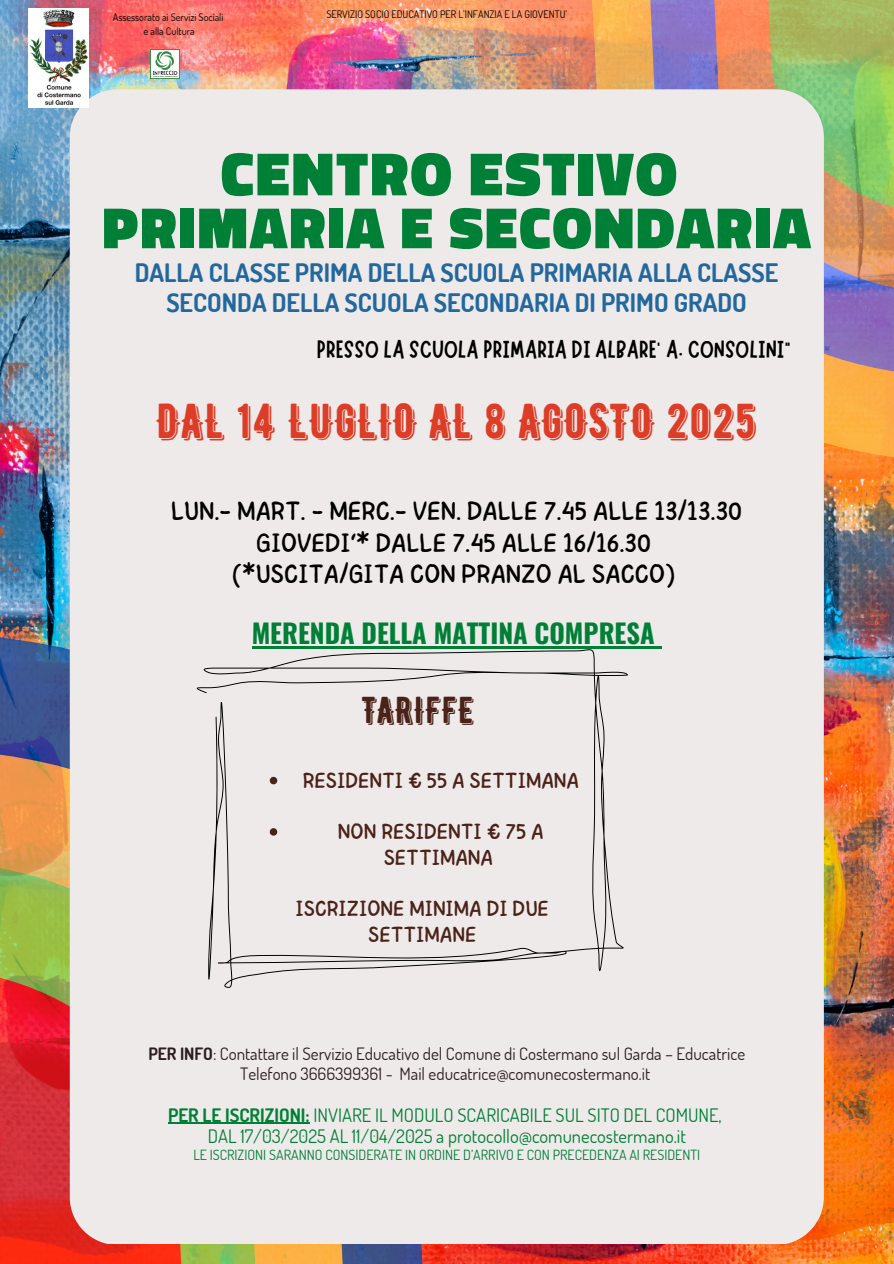
<style>
.page{position:relative;width:894px;height:1264px;background:#fff}
.page>*{position:absolute;margin:0;border:0;box-sizing:border-box;transform-origin:0 0}
.t1{font:900 61.95px "Titillium Web";letter-spacing:.03em;color:#008037}
.t2{font:900 58.95px "Titillium Web";letter-spacing:.03em;color:#008037}
.t3{font:48.9px "BERNIER Shade";color:#dd3d26}
.t4{font:37.35px "BERNIER Shade";color:#4a2218}
.t5{font:26.4px/31.5px "Childos Arabic";color:#000;text-align:center}
.t6{font:700 26.4px "Oswald";color:#008037}
.t7{font:700 25.5px/30.3px "Dosis";color:#22689d;text-align:center}
.t8{font:24.9px "Marykate";color:#000}
.t9{font:21.9px/25.7px "Childos Arabic";color:#4a2218;text-align:center}
.t10{font:18.6px "Dosis";color:#008037}
.t11{font:17.1px "Dosis";color:#2d1f21}
.t12{font:14.1px "Dosis";color:#008037}
.t13{font:10.35px "Dosis";color:#000}
.s1{font-weight:700}
</style>
<div class="page">
<img style="left:0;top:0;width:893px;height:1263px">
<svg style="left:0;top:630px;width:428px;height:633px;background:#435a8e"></svg>
<svg style="left:0;top:745px;width:347px;height:518px;background:#d89253"></svg>
<svg style="left:0;top:857px;width:260px;height:406px;background:#a2bb4c"></svg>
<svg style="left:0;top:964px;width:186px;height:299px;background:#d9332e"></svg>
<svg style="left:587px;top:0;width:306px;height:463px;background:#f7ab4a"></svg>
<svg style="left:646px;top:0;width:247px;height:379px;background:#987ab2"></svg>
<svg style="left:710px;top:0;width:183px;height:297px;background:#d08a76"></svg>
<svg style="left:764px;top:0;width:129px;height:219px;background:#9cbc66"></svg>
<div style="left:70px;top:89px;width:753px;height:1154px;background:#efeaea;border-radius:48px"></div>
<img style="left:28px;top:8px;width:61px;height:99px">
<img style="left:150px;top:49px;width:29px;height:30px">
<svg style="left:197px;top:649px;width:430px;height:338px"></svg>
<svg style="left:270px;top:776px;width:7px;height:8px"></svg>
<svg style="left:270px;top:828px;width:7px;height:7px"></svg>
<hr style="left:168px;top:1122px;width:141px;height:1px;background:#008037">
<hr style="left:251px;top:646px;width:403px;height:2px;background:#008037">
<svg style="left:654px;top:646px;width:7px;height:2px"></svg>
<p class="t13" style="left:113px;top:10px;width:112px">Assessorato ai Servizi Sociali</p>
<h3 class="t13" style="left:144px;top:24px;width:53px">e alla Cultura</h3>
<p class="t13" style="left:326px;top:7px;width:242px">SERVIZIO SOCIO EDUCATIVO PER L’INFANZIA E LA GIOVENTU’</p>
<p class="t1" style="left:220px;top:125px;width:458px">CENTRO ESTIVO</p>
<p class="t2" style="left:102px;top:181px;width:709px">PRIMARIA E SECONDARIA</p>
<p class="t7" style="left:135px;top:256px;width:645px">DALLA CLASSE PRIMA DELLA SCUOLA PRIMARIA ALLA CLASSE<br>SECONDA DELLA SCUOLA SECONDARIA DI PRIMO GRADO</p>
<p class="t8" style="left:316px;top:333px;width:473px">PRESSO LA SCUOLA PRIMARIA DI ALBARE’ A. CONSOLINI”</p>
<p class="t3" style="left:156px;top:392px;width:603px">DAL 14 LUGLIO AL 8 AGOSTO 2025</p>
<h6 class="t5" style="left:171px;top:496px;width:572px">LUN.- MART. - MERC.- VEN. DALLE 7.45 ALLE 13/13.30<br>GIOVEDI’* DALLE 7.45 ALLE 16/16.30 (*USCITA/GITA CON PRANZO AL SACCO)</h6>
<p class="t6" style="left:251px;top:612px;width:404px">MERENDA DELLA MATTINA COMPRESA</p>
<p class="t4" style="left:361px;top:688px;width:114px">TARIFFE</p>
<p class="t9" style="left:302px;top:767px;width:278px">RESIDENTI € 55 A SETTIMANA</p>
<p class="t9" style="left:338px;top:819px;width:207px">NON RESIDENTI € 75 A<br>SETTIMANA</p>
<p class="t9" style="left:295px;top:895px;width:255px">ISCRIZIONE MINIMA DI DUE<br>SETTIMANE</p>
<h4 class="t11" style="left:148px;top:1042px;width:598px"><span class="s1">PER INFO</span>: Contattare il Servizio Educativo del Comune di Costermano sul Garda – Educatrice</h4>
<h5 class="t11" style="left:240px;top:1062px;width:411px">Telefono 3666399361 - Mail educatrice@comunecostermano.it</h5>
<h2 class="t10" style="left:168px;top:1102px;width:555px"><span class="s1">PER LE ISCRIZIONI:</span> INVIARE IL MODULO SCARICABILE SUL SITO DEL COMUNE,</h2>
<h5 class="t10" style="left:208px;top:1123px;width:479px">DAL 17/03/2025 AL 11/04/2025 a protocollo@comunecostermano.it</h5>
<h4 class="t12" style="left:193px;top:1145px;width:508px">LE ISCRIZIONI SARANNO CONSIDERATE IN ORDINE D’ARRIVO E CON PRECEDENZA AI RESIDENTI</h4>
</div>
